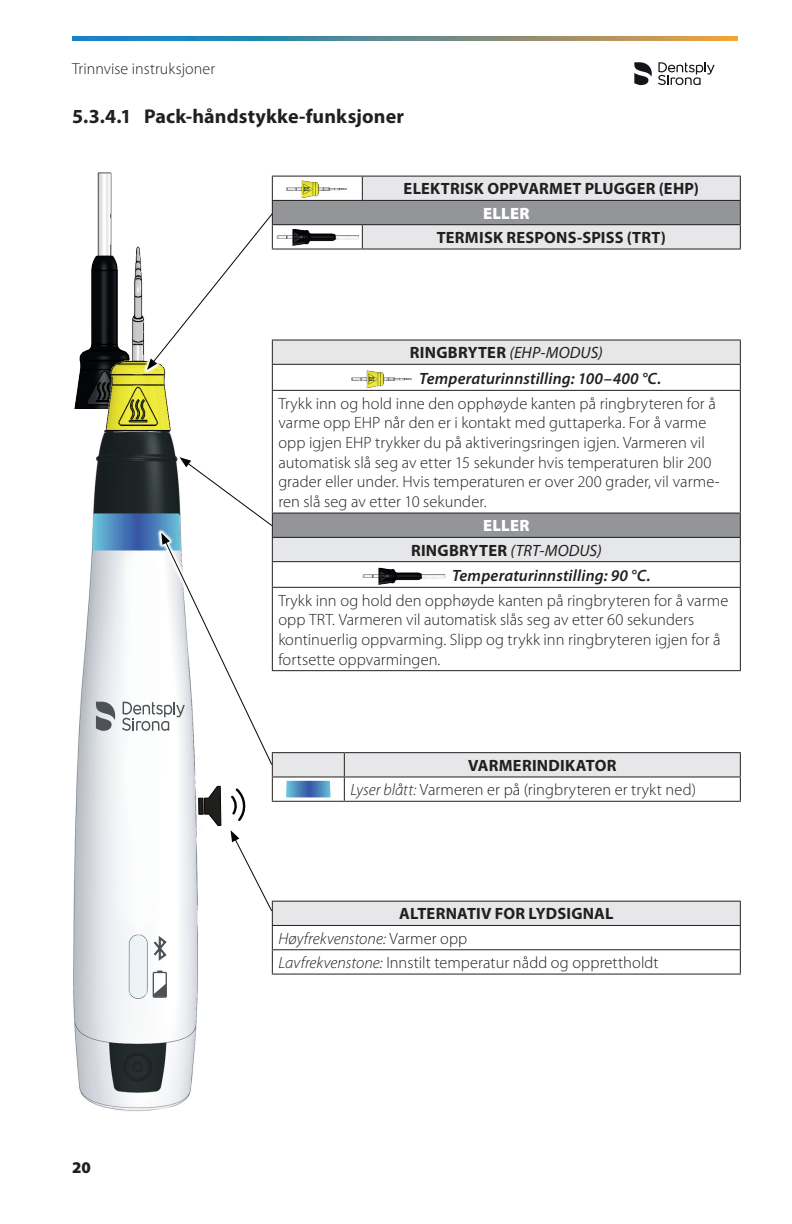
<style>
.page{position:relative;width:792px;height:1224px;background:#fff}
.page>*{position:absolute;margin:0;border:0;box-sizing:border-box;transform-origin:0 0}
.t1{font:700 20px "Myriad Pro";letter-spacing:.005em;color:#231f20}
.t2{font:300 16.4px/19.6px "Myriad Pro";letter-spacing:.005em;color:#231f20}
.t3{font:italic 600 16.4px/26px "Myriad Pro";letter-spacing:.01em;color:#231f20}
.t4{font:700 16.4px "Myriad Pro";letter-spacing:.01em;color:#231f20}
.t5{font:italic 16.4px "Myriad Pro";letter-spacing:.005em;color:#231f20}
.t6{font:900 16.4px "Myriad Pro";letter-spacing:.015em;color:#fff}
.t7{font:900 16.4px "Myriad Pro";color:#231f20}
.t8{font:300 16px "Myriad Pro";letter-spacing:.005em;color:#231f20}
.s1{font-weight:700;font-style:normal}
.s2{font-weight:400}
.s3{font-weight:700}
.s4{font-style:italic}
</style>
<div class="page">
<svg style="left:658px;top:62px;width:57px;height:23px"></svg>
<svg style="left:634px;top:62px;width:18px;height:23px"></svg>
<img style="left:72px;top:36px;width:666px;height:5px">
<img style="left:73px;top:430px;width:125px;height:681px">
<div style="left:153px;top:972px;width:14px;height:26px;border:1px solid #4c5256"></div>
<svg style="left:154px;top:984px;width:12px;height:13px"></svg>
<img style="left:74px;top:172px;width:38px;height:237px">
<img style="left:104px;top:243px;width:67px;height:187px">
<svg style="left:143px;top:243px;width:4px;height:131px"></svg>
<div style="left:175px;top:453px;width:101px;height:77px;background:#fff"></div>
<svg style="left:147px;top:176px;width:594px;height:214px"></svg>
<hr style="left:272px;top:390px;width:469px;height:1px;background:#231f20">
<hr style="left:272px;top:391px;width:1px;height:122px;background:#231f20">
<hr style="left:740px;top:391px;width:1px;height:122px;background:#231f20">
<img style="left:351px;top:370px;width:61px;height:17px">
<svg style="left:92px;top:457px;width:649px;height:517px"></svg>
<hr style="left:272px;top:974px;width:469px;height:1px;background:#231f20">
<p class="t8" style="left:72px;top:59px;width:145px">Trinnvise instruksjoner</p>
<p class="t1" style="left:72px;top:103px;width:334px">5.3.4.1 Pack-håndstykke-funksjoner</p>
<p class="t4" style="left:404px;top:178px;width:297px">ELEKTRISK OPPVARMET PLUGGER (EHP)</p>
<p class="t6" style="left:483px;top:202px;width:48px">ELLER</p>
<p class="t4" style="left:437px;top:227px;width:231px">TERMISK RESPONS-SPISS (TRT)</p>
<p class="t3" style="left:419px;top:339px;width:244px;text-indent:-9px"><span class="s1">RINGBRYTER</span> <span class="s2">(EHP-MODUS)<br></span>Temperaturinnstilling: 100–400 °C.</p>
<p class="t2" style="left:278px;top:393px;width:443px">Trykk inn og hold inne den opphøyde kanten på ringbryteren for å varme opp EHP når den er i kontakt med guttaperka. For å varme opp igjen EHP trykker du på aktiveringsringen igjen. Varmeren vil automatisk slå seg av etter 15 sekunder hvis temperaturen blir 200 grader eller under. Hvis temperaturen er over 200 grader, vil varme&shy;ren slå seg av etter 10 sekunder.</p>
<p class="t6" style="left:483px;top:515px;width:48px">ELLER</p>
<p class="t5" style="left:411px;top:540px;width:192px"><span class="s1">RINGBRYTER</span> (TRT-MODUS)</p>
<p class="t3" style="left:452px;top:562px;width:200px">Temperaturinnstilling: 90 °C.</p>
<p class="t2" style="left:278px;top:590px;width:452px">Trykk inn og hold den opphøyde kanten på ringbryteren for å varme opp TRT. Varmeren vil automatisk slås seg av etter 60 sekunders kontinuerlig oppvarming. Slipp og trykk inn ringbryteren igjen for å fortsette oppvarmingen.</p>
<p class="t2" style="left:350px;top:753px;width:347px;line-height:24.4px;text-indent:118px"><span class="s3">VARMERINDIKATOR<br></span><span class="s4">Lyser blått:</span> Varmeren er på (ringbryteren er trykt ned)</p>
<p class="t7" style="left:72px;top:1157px;width:20px">20</p>
<p class="t2" style="left:278px;top:902px;width:382px;line-height:24.4px;text-indent:121px"><span class="s3">ALTERNATIV FOR LYDSIGNAL<br></span><span class="s4">Høyfrekvenstone:</span> Varmer opp<br><span class="s4">Lavfrekvenstone:</span> Innstilt temperatur nådd og opprettholdt</p>
</div>
